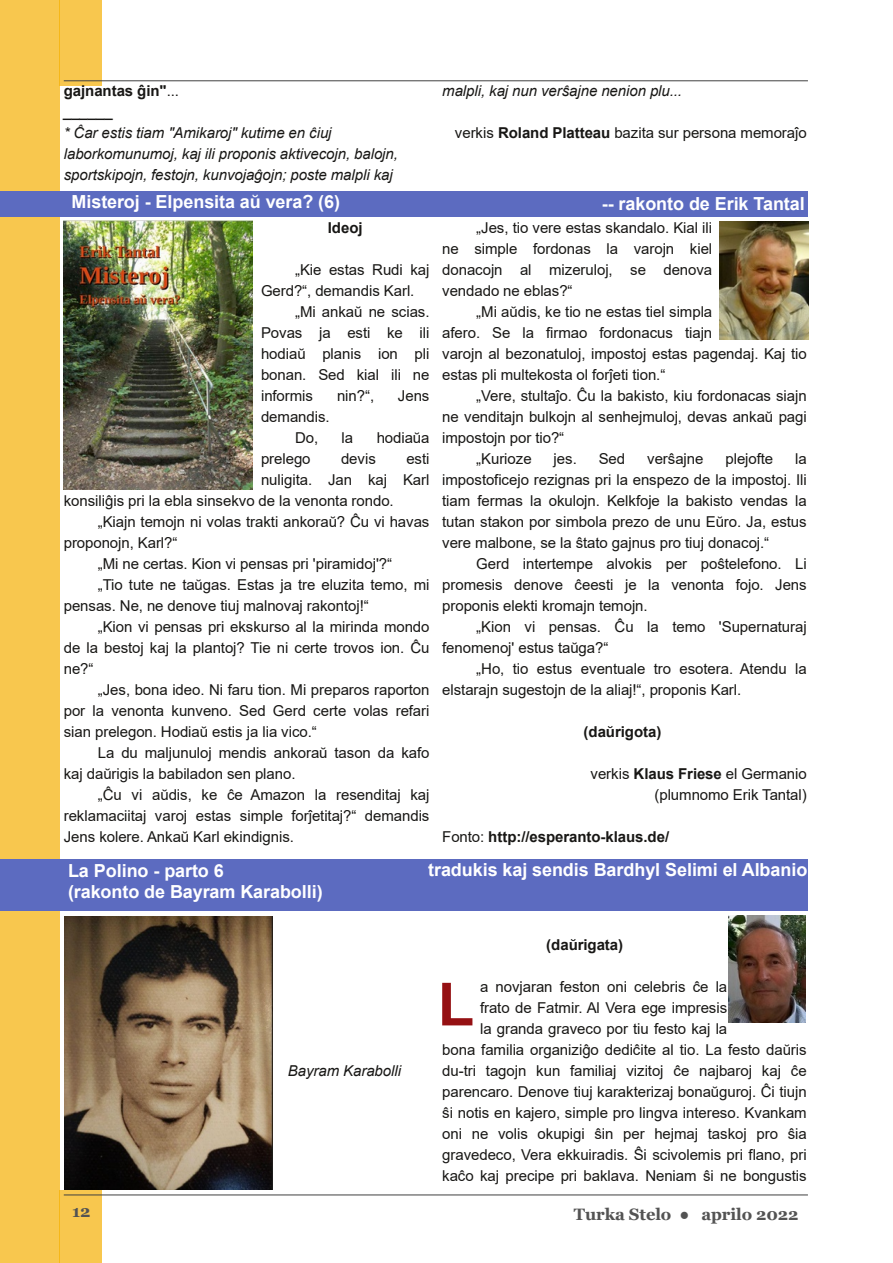
<style>
.page{position:relative;width:893px;height:1263px;background:#fff}
.page>*{position:absolute;margin:0;border:0;box-sizing:border-box;transform-origin:0 0}
.t1{font:700 60px "Arial";color:#951013}
.t2{font:700 18px/21px "Arial";letter-spacing:-.005em;color:#fff}
.t3{font:700 16.5px "Georgia";letter-spacing:-.005em;color:#535353}
.t4{font:15px/21px "Arial";letter-spacing:-.005em;color:#181715}
.t5{font:italic 15px/21px "Arial";letter-spacing:-.005em;color:#181715}
.t6{font:700 15px "Arial";letter-spacing:-.005em;color:#181715}
.s1{font-weight:700;font-style:normal}
.s2{font-style:normal}
.s3{font-weight:700}
.s4{font-weight:400}
</style>
<div class="page">
<div style="left:60px;top:0;width:42px;height:85px;background:#f8c74e"></div>
<div style="left:60px;top:1191px;width:42px;height:72px;background:#f8c74e"></div>
<div style="left:0;top:0;width:60px;height:1263px;background:#f8c74e"></div>
<hr style="left:64px;top:81px;width:744px;height:1px;background:#404040">
<hr style="left:64px;top:1195px;width:744px;height:1px;background:#404040">
<div style="left:0;top:191px;width:808px;height:26px;background:#5c6bc0"></div>
<img style="left:64px;top:221px;width:188px;height:269px">
<img style="left:719px;top:221px;width:90px;height:118px">
<div style="left:0;top:860px;width:808px;height:51px;background:#5c6bc0"></div>
<img style="left:64px;top:916px;width:208px;height:274px">
<img style="left:729px;top:915px;width:77px;height:107px">
<p class="t5" style="left:64px;top:80px;width:336px"><span class="s1">gajnantas ĝin"</span><span class="s2">...<br></span>______<br>* Ĉar estis tiam "Amikaroj" kutime en ĉiuj laborkomunumoj, kaj ili proponis aktivecojn, balojn, sportskipojn, festojn, kunvojaĝojn; poste malpli kaj</p>
<p class="t5" style="left:442px;top:80px;width:241px">malpli, kaj nun verŝajne nenion plu...</p>
<p class="t4" style="left:455px;top:122px;width:353px">verkis <span class="s3">Roland Platteau</span> bazita sur persona memoraĵo</p>
<p class="t2" style="left:72px;top:191px;width:270px">Misteroj - Elpensita aŭ vera? (6)</p>
<p class="t2" style="left:602px;top:193px;width:204px">-- rakonto de Erik Tantal</p>
<p class="t6" style="left:328px;top:219px;width:36px">Ideoj</p>
<p class="t4" style="left:261px;top:259px;width:170px;text-indent:34px">„Kie estas Rudi kaj<br>Gerd?“, demandis Karl.</p>
<p class="t4" style="left:261px;top:301px;width:170px;text-align:justify;text-indent:34px">„Mi ankaŭ ne scias.<br>Povas ja esti ke ili hodiaŭ planis ion pli bonan. Sed kial ili ne informis</p>
<p class="t4" style="left:442px;top:217px;width:272px;text-align:justify;text-indent:34px">„Jes, tio vere estas skandalo. Kial ili ne simple fordonas la varojn kiel donacojn al mizeruloj, se denova vendado ne eblas?“</p>
<p class="t4" style="left:442px;top:301px;width:366px;text-indent:34px">„Mi aŭdis, ke tio ne estas tiel simpla<br>afero. Se la firmao fordonacus tiajn<br>varojn al bezonatuloj, impostoj estas pagendaj. Kaj tio estas pli multekosta ol forĵeti tion.“</p>
<p class="t4" style="left:476px;top:385px;width:332px">„Vere, stultaĵo. Ĉu la bakisto, kiu fordonacas siajn</p>
<p class="t4" style="left:442px;top:406px;width:366px">ne venditajn bulkojn al senhejmuloj, devas ankaŭ pagi</p>
<p class="t4" style="left:442px;top:427px;width:123px">impostojn por tio?“</p>
<p class="t4" style="left:476px;top:448px;width:57px">„Kurioze</p>
<p class="t4" style="left:554px;top:448px;width:25px">jes.</p>
<p class="t4" style="left:599px;top:448px;width:28px">Sed</p>
<p class="t4" style="left:647px;top:448px;width:58px">verŝajne</p>
<p class="t4" style="left:725px;top:448px;width:49px">plejofte</p>
<p class="t4" style="left:337px;top:385px;width:39px">nin?“,</p>
<p class="t4" style="left:398px;top:385px;width:33px">Jens</p>
<p class="t4" style="left:295px;top:406px;width:36px;text-indent:-34px">demandis.<br>Do,</p>
<p class="t4" style="left:342px;top:427px;width:13px">la</p>
<p class="t4" style="left:377px;top:427px;width:54px">hodiaŭa</p>
<p class="t4" style="left:261px;top:448px;width:51px">prelego</p>
<p class="t4" style="left:341px;top:448px;width:36px">devis</p>
<p class="t4" style="left:406px;top:448px;width:25px">esti</p>
<p class="t4" style="left:261px;top:469px;width:170px">nuligita. Jan kaj Karl</p>
<p class="t4" style="left:64px;top:490px;width:331px">konsiliĝis pri la ebla sinsekvo de la venonta rondo.</p>
<p class="t4" style="left:98px;top:511px;width:333px">„Kiajn temojn ni volas trakti ankoraŭ? Ĉu vi havas</p>
<p class="t4" style="left:64px;top:532px;width:115px">proponojn, Karl?“</p>
<p class="t4" style="left:98px;top:553px;width:296px">„Mi ne certas. Kion vi pensas pri 'piramidoj'?“</p>
<p class="t4" style="left:98px;top:574px;width:333px">„Tio tute ne taŭgas. Estas ja tre eluzita temo, mi</p>
<p class="t4" style="left:64px;top:595px;width:306px">pensas. Ne, ne denove tiuj malnovaj rakontoj!“</p>
<p class="t4" style="left:98px;top:616px;width:333px">„Kion vi pensas pri ekskurso al la mirinda mondo</p>
<p class="t4" style="left:64px;top:637px;width:367px">de la bestoj kaj la plantoj? Tie ni certe trovos ion. Ĉu</p>
<p class="t4" style="left:64px;top:658px;width:31px">ne?“</p>
<p class="t4" style="left:98px;top:679px;width:333px">„Jes, bona ideo. Ni faru tion. Mi preparos raporton</p>
<p class="t4" style="left:64px;top:700px;width:367px">por la venonta kunveno. Sed Gerd certe volas refari</p>
<p class="t4" style="left:64px;top:721px;width:255px">sian prelegon. Hodiaŭ estis ja lia vico.“</p>
<p class="t4" style="left:98px;top:742px;width:333px">La du maljunuloj mendis ankoraŭ tason da kafo</p>
<p class="t4" style="left:64px;top:763px;width:233px">kaj daŭrigis la babiladon sen plano.</p>
<p class="t4" style="left:98px;top:784px;width:333px">„Ĉu vi aŭdis, ke ĉe Amazon la resenditaj kaj</p>
<p class="t4" style="left:64px;top:805px;width:367px">reklamaciitaj varoj estas simple forĵetitaj?“ demandis</p>
<p class="t4" style="left:64px;top:826px;width:232px">Jens kolere. Ankaŭ Karl ekindignis.</p>
<p class="t4" style="left:442px;top:448px;width:366px;text-align:justify;text-indent:353px">la impostoficejo rezignas pri la enspezo de la impostoj. Ili tiam fermas la okulojn. Kelkfoje la bakisto vendas la tutan stakon por simbola prezo de unu Eŭro. Ja, estus vere malbone, se la ŝtato gajnus pro tiuj donacoj.“</p>
<p class="t4" style="left:442px;top:553px;width:366px;text-align:justify;text-indent:34px">Gerd intertempe alvokis per poŝtelefono. Li promesis denove ĉeesti je la venonta fojo. Jens proponis elekti kromajn temojn.</p>
<p class="t4" style="left:442px;top:616px;width:366px;text-indent:34px">„Kion vi pensas. Ĉu la temo 'Supernaturaj fenomenoj' estus taŭga?“</p>
<p class="t4" style="left:442px;top:658px;width:366px;text-indent:34px">„Ho, tio estus eventuale tro esotera. Atendu la elstarajn sugestojn de la aliaj!“, proponis Karl.</p>
<p class="t6" style="left:584px;top:723px;width:79px">(daŭrigota)</p>
<p class="t4" style="left:591px;top:763px;width:218px;text-align:right">verkis <span class="s3">Klaus Friese</span> el Germanio (plumnomo Erik Tantal)</p>
<p class="t6" style="left:442px;top:828px;width:228px"><span class="s4">Fonto:</span> http://esperanto-klaus.de/</p>
<p class="t2" style="left:68px;top:860px;width:256px">La Polino - parto 6<br>(rakonto de Bayram Karabolli)</p>
<p class="t2" style="left:428px;top:859px;width:381px">tradukis kaj sendis Bardhyl Selimi el Albanio</p>
<p class="t5" style="left:288px;top:1060px;width:115px">Bayram Karabolli</p>
<p class="t6" style="left:546px;top:936px;width:78px">(daŭrigata)</p>
<p class="t4" style="left:480px;top:976px;width:249px">a novjaran feston oni celebris ĉe la</p>
<p class="t4" style="left:480px;top:997px;width:249px">frato de Fatmir. Al Vera ege impresis</p>
<p class="t4" style="left:480px;top:1018px;width:249px">la granda graveco por tiu festo kaj la</p>
<p class="t4" style="left:442px;top:1039px;width:366px">bona familia organiziĝo dediĉite al tio. La festo daŭris</p>
<p class="t4" style="left:442px;top:1060px;width:366px">du-tri tagojn kun familiaj vizitoj ĉe najbaroj kaj ĉe</p>
<p class="t4" style="left:442px;top:1081px;width:366px">parencaro. Denove tiuj karakterizaj bonaŭguroj. Ĉi tiujn</p>
<p class="t4" style="left:442px;top:1102px;width:366px">ŝi notis en kajero, simple pro lingva intereso. Kvankam</p>
<p class="t4" style="left:442px;top:1123px;width:366px">oni ne volis okupigi ŝin per hejmaj taskoj pro ŝia</p>
<p class="t4" style="left:442px;top:1144px;width:366px">gravedeco, Vera ekkuiradis. Ŝi scivolemis pri flano, pri</p>
<p class="t4" style="left:442px;top:1165px;width:366px">kaĉo kaj precipe pri baklava. Neniam ŝi ne bongustis</p>
<h1 class="t1" style="left:438px;top:971px;width:38px">L</h1>
<p class="t3" style="left:72px;top:1201px;width:20px">12</p>
<p class="t3" style="left:574px;top:1204px;width:226px">Turka Stelo ● aprilo 2022</p>
</div>
